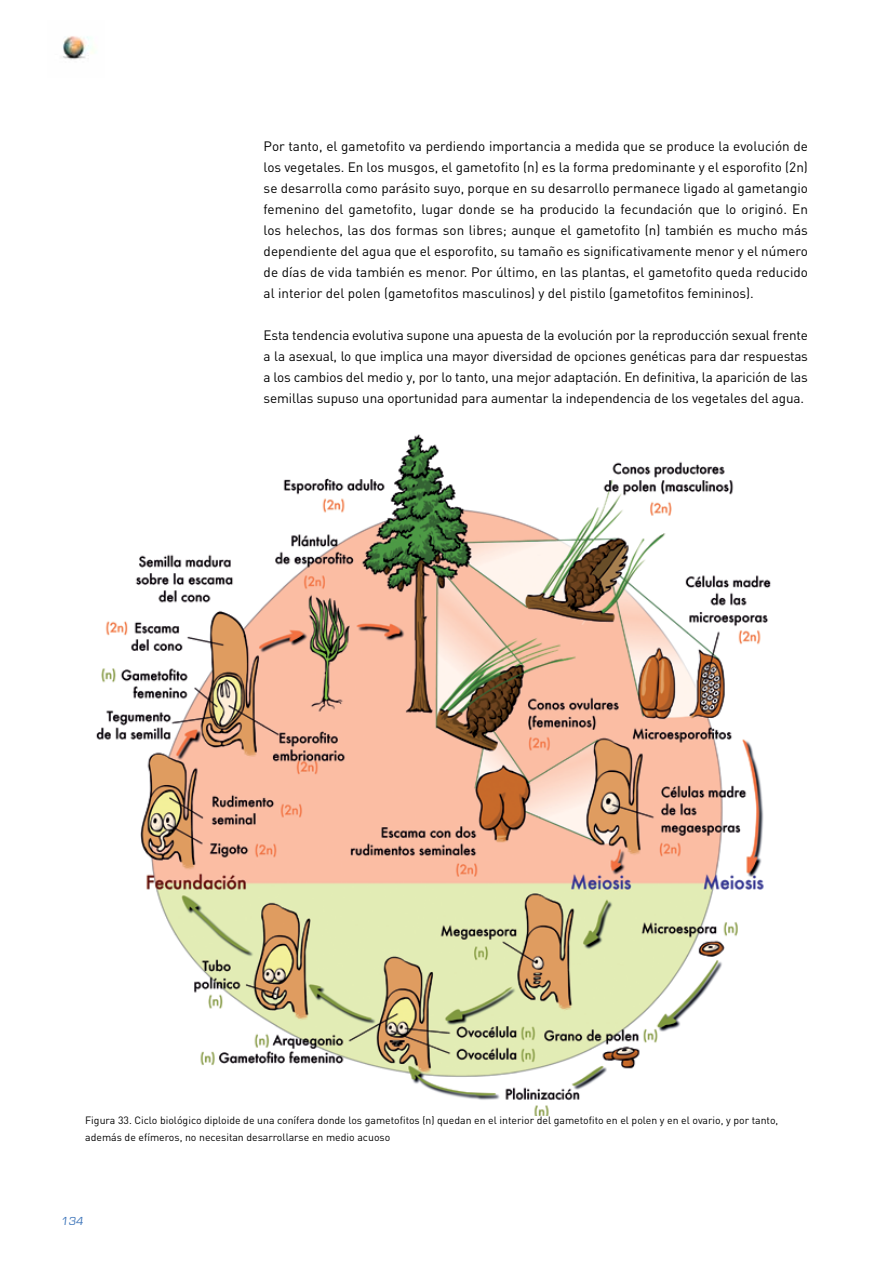
<style>
.page{position:relative;width:893px;height:1263px;background:#fff}
.page>*{position:absolute;margin:0;border:0;box-sizing:border-box;transform-origin:0 0}
.t1{font:13.5px/21px "DIN";letter-spacing:-.01em;color:#000;text-align:justify}
.t2{font:12px "Eurostile";color:#3b73b9}
.t3{font:10.5px/16.5px "DIN";color:#000}
</style>
<div class="page">
<img style="left:63px;top:36px;width:31px;height:24px">
<img style="left:96px;top:434px;width:675px;height:681px">
<p class="t1" style="left:264px;top:136px;width:546px">Por tanto, el gametofito va perdiendo importancia a medida que se produce la evolución de los vegetales. En los musgos, el gametofito (n) es la forma predominante y el esporofito (2n) se desarrolla como parásito suyo, porque en su desarrollo permanece ligado al gametangio femenino del gametofito, lugar donde se ha producido la fecundación que lo originó. En los helechos, las dos formas son libres; aunque el gametofito (n) también es mucho más dependiente del agua que el esporofito, su tamaño es significativamente menor y el número de días de vida también es menor. Por último, en las plantas, el gametofito queda reducido al interior del polen (gametofitos masculinos) y del pistilo (gametofitos femininos).</p>
<p class="t1" style="left:264px;top:325px;width:546px">Esta tendencia evolutiva supone una apuesta de la evolución por la reproducción sexual frente a la asexual, lo que implica una mayor diversidad de opciones genéticas para dar respuestas a los cambios del medio y, por lo tanto, una mejor adaptación. En definitiva, la aparición de las semillas supuso una oportunidad para aumentar la independencia de los vegetales del agua.</p>
<p class="t3" style="left:85px;top:1112px;width:695px">Figura 33. Ciclo biológico diploide de una conífera donde los gametofitos (n) quedan en el interior del gametofito en el polen y en el ovario, y por tanto, además de efímeros, no necesitan desarrollarse en medio acuoso</p>
<p class="t2" style="left:61px;top:1214px;width:25px">134</p>
</div>
